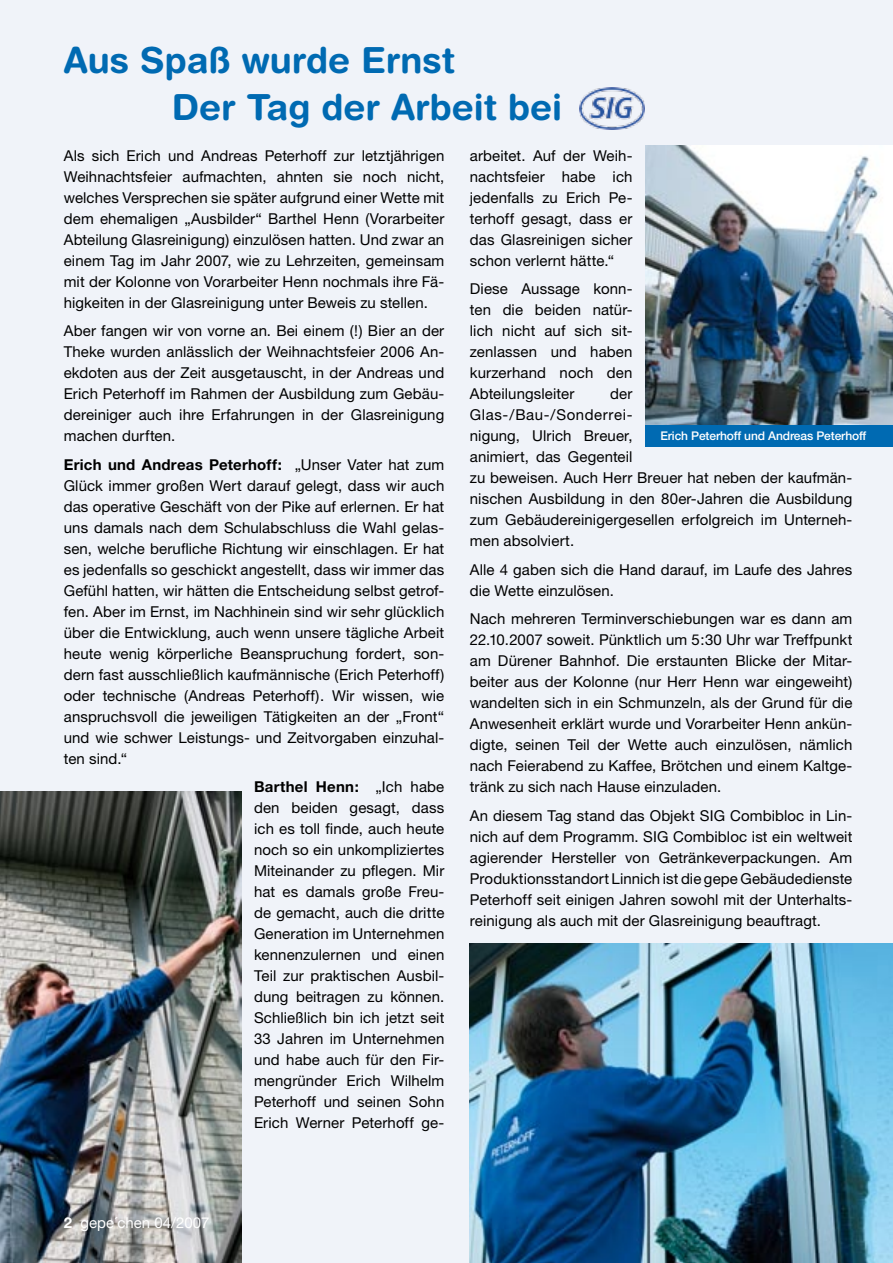
<style>
.page{position:relative;width:893px;height:1263px;background:#f0f3f9}
.page>*{position:absolute;margin:0;border:0;box-sizing:border-box;transform-origin:0 0}
.t1{font:700 36px/46.5px "Helvetica Rounded";color:#006ab2}
.t2{font:15px/21px "Helvetica Neue";letter-spacing:.005em;color:#000;text-align:justify}
.t3{font:15px "Helvetica Neue";color:#fff}
.t4{font:500 12px "Helvetica Neue";letter-spacing:-.01em;color:#fff}
.s1{font-weight:700}
</style>
<div class="page">
<div style="left:645px;top:423px;width:248px;height:23px;background:#006ab2"></div>
<img style="left:0;top:791px;width:241px;height:472px">
<img style="left:645px;top:145px;width:248px;height:280px">
<img style="left:470px;top:943px;width:423px;height:320px">
<img style="left:579px;top:87px;width:65px;height:42px">
<h1 class="t1" style="left:172px;top:37px;width:392px;text-indent:-108px">Aus Spaß wurde Ernst<br>Der Tag der Arbeit bei</h1>
<p class="t2" style="left:64px;top:145px;width:382px">Als sich Erich und Andreas Peterhoff zur letztjährigen Weihnachtsfeier aufmachten, ahnten sie noch nicht, welches Versprechen sie später aufgrund einer Wette mit dem ehemaligen „Ausbilder“ Barthel Henn (Vorarbeiter Abteilung Glasreinigung) einzulösen hatten. Und zwar an einem Tag im Jahr 2007, wie zu Lehrzeiten, gemeinsam mit der Kolonne von Vorarbeiter Henn nochmals ihre Fä&shy;higkeiten in der Glasreinigung unter Beweis zu stellen.</p>
<p class="t2" style="left:64px;top:320px;width:382px">Aber fangen wir von vorne an. Bei einem (!) Bier an der Theke wurden anlässlich der Weihnachtsfeier 2006 An&shy;ekdoten aus der Zeit ausgetauscht, in der Andreas und Erich Peterhoff im Rahmen der Ausbildung zum Gebäu&shy;dereiniger auch ihre Erfahrungen in der Glasreinigung machen durften.</p>
<p class="t2" style="left:64px;top:454px;width:382px"><span class="s1">Erich und Andreas Peterhoff:</span> „Unser Vater hat zum Glück immer großen Wert darauf gelegt, dass wir auch das operative Geschäft von der Pike auf erlernen. Er hat uns damals nach dem Schulabschluss die Wahl gelas&shy;sen, welche berufliche Richtung wir einschlagen. Er hat es jedenfalls so geschickt angestellt, dass wir immer das Gefühl hatten, wir hätten die Entscheidung selbst getrof&shy;fen. Aber im Ernst, im Nachhinein sind wir sehr glücklich über die Entwicklung, auch wenn unsere tägliche Arbeit heute wenig körperliche Beanspruchung fordert, son&shy;dern fast ausschließlich kaufmännische (Erich Peterhoff) oder technische (Andreas Peterhoff). Wir wissen, wie anspruchsvoll die jeweiligen Tätigkeiten an der „Front“ und wie schwer Leistungs- und Zeitvorgaben einzuhal&shy;ten sind.“</p>
<p class="t2" style="left:254px;top:776px;width:192px"><span class="s1">Barthel Henn:</span> „Ich habe den beiden gesagt, dass ich es toll finde, auch heute noch so ein unkompliziertes Miteinander zu pflegen. Mir hat es damals große Freu&shy;de gemacht, auch die dritte Generation im Unternehmen kennenzulernen und einen Teil zur praktischen Ausbil&shy;dung beitragen zu können.<br>Schließlich bin ich jetzt seit 33 Jahren im Unternehmen und habe auch für den Fir&shy;mengründer Erich Wilhelm Peterhoff und seinen Sohn Erich Werner Peterhoff ge-</p>
<p class="t2" style="left:470px;top:145px;width:164px">arbeitet. Auf der Weih&shy;nachtsfeier habe ich jedenfalls zu Erich Pe&shy;terhoff gesagt, dass er das Glasreinigen sicher schon verlernt hätte.“</p>
<p class="t2" style="left:470px;top:278px;width:164px">Diese Aussage konn&shy;ten die beiden natür&shy;lich nicht auf sich sit&shy;zenlassen und haben kurzerhand noch den Abteilungsleiter</p>
<p class="t2" style="left:470px;top:383px;width:384px;text-align:left;text-indent:140px">der<br>Glas-/Bau-/Sonderrei-<br>nigung, Ulrich Breuer,<br>animiert, das Gegenteil<br>zu beweisen. Auch Herr Breuer hat neben der kaufmän&shy;nischen Ausbildung in den 80er-Jahren die Ausbildung zum Gebäudereinigergesellen erfolgreich im Unterneh&shy;men absolviert.</p>
<p class="t2" style="left:470px;top:559px;width:384px">Alle 4 gaben sich die Hand darauf, im Laufe des Jahres die Wette einzulösen.</p>
<p class="t2" style="left:470px;top:608px;width:384px">Nach mehreren Terminverschiebungen war es dann am 22.10.2007 soweit. Pünktlich um 5:30 Uhr war Treffpunkt am Dürener Bahnhof. Die erstaunten Blicke der Mitar&shy;beiter aus der Kolonne (nur Herr Henn war eingeweiht) wandelten sich in ein Schmunzeln, als der Grund für die Anwesenheit erklärt wurde und Vorarbeiter Henn ankün&shy;digte, seinen Teil der Wette auch einzulösen, nämlich nach Feierabend zu Kaffee, Brötchen und einem Kaltge&shy;tränk zu sich nach Hause einzuladen.</p>
<p class="t2" style="left:470px;top:805px;width:384px">An diesem Tag stand das Objekt SIG Combibloc in Lin&shy;nich auf dem Programm. SIG Combibloc ist ein weltweit agierender Hersteller von Getränkeverpackungen. Am Produktionsstandort Linnich ist die gepe Gebäudedienste Peterhoff seit einigen Jahren sowohl mit der Unterhalts&shy;reinigung als auch mit der Glasreinigung beauftragt.</p>
<p class="t4" style="left:660px;top:429px;width:208px">Erich Peterhoff und Andreas Peterhoff</p>
<p class="t3" style="left:64px;top:1213px;width:147px"><span class="s1">2</span> gepe´chen 04/2007</p>
</div>
